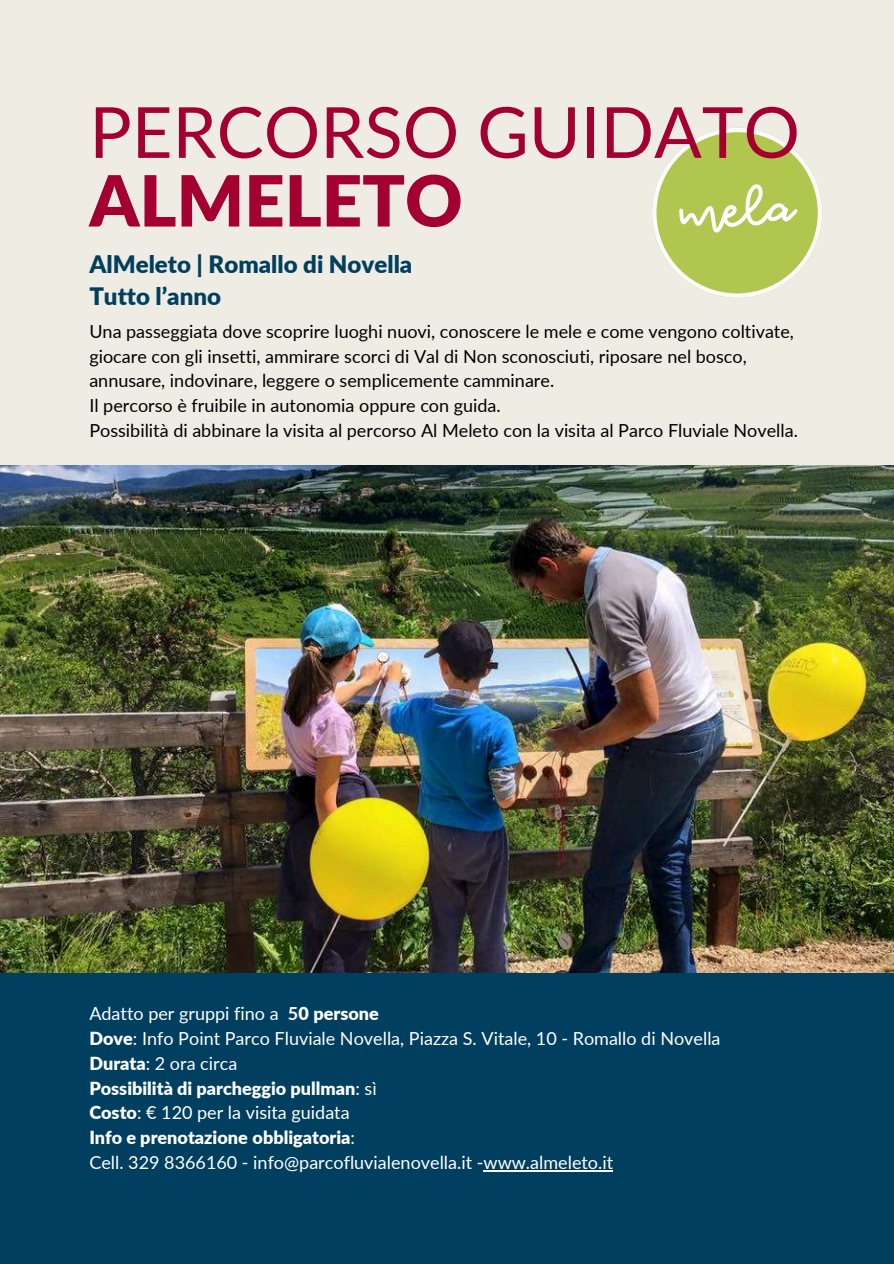
<style>
.page{position:relative;width:894px;height:1264px;background:#fff}
.page>*{position:absolute;margin:0;border:0;box-sizing:border-box;transform-origin:0 0}
.t1{font:70.5px "Lato";color:#a3002f}
.t2{font:900 70.5px "Lato";color:#a3002f}
.t3{font:67.5px "Glypher Yandi Designs";color:#fff}
.t4{font:900 24px/32.7px "Lato";color:#003f5f}
.t5{font:18px/24.8px "Lato";color:#000}
.t6{font:18px/24.8px "Lato";color:#fff}
.s1{font-weight:700}
.s2{font-weight:900}
</style>
<div class="page">
<div style="left:0;top:0;width:893px;height:1263px;background:#efece4"></div>
<div style="left:0;top:971px;width:893px;height:292px;background:#003f5f"></div>
<svg style="left:652px;top:128px;width:169px;height:170px"></svg>
<img style="left:0;top:465px;width:893px;height:507px">
<hr style="left:483px;top:1170px;width:130px;height:1px;background:#fff">
<h1 class="t1" style="left:89px;top:88px;width:711px">PERCORSO GUIDATO</h1>
<h1 class="t2" style="left:89px;top:157px;width:374px">ALMELETO</h1>
<h2 class="t3" style="left:678px;top:170px;width:117px;rotate:-2deg">mela</h2>
<h3 class="t4" style="left:89px;top:247px;width:324px">AlMeleto | Romallo di Novella<br>Tutto l’anno</h3>
<p class="t5" style="left:89px;top:318px;width:710px">Una passeggiata dove scoprire luoghi nuovi, conoscere le mele e come vengono coltivate, giocare con gli insetti, ammirare scorci di Val di Non sconosciuti, riposare nel bosco, annusare, indovinare, leggere o semplicemente camminare.<br>Il percorso è fruibile in autonomia oppure con guida.<br>Possibilità di abbinare la visita al percorso Al Meleto con la visita al Parco Fluviale Novella.</p>
<p class="t6" style="left:89px;top:1001px;width:632px">Adatto per gruppi fino a <span class="s1">5</span><span class="s2">0 persone<br>Dove</span>: Info Point Parco Fluviale Novella, Piazza S. Vitale, 10 - Romallo di Novella <span class="s2">Durata</span>: 2 ora circa<br><span class="s2">Possibilità di parcheggio pullman</span>: sì<br><span class="s2">Costo</span>: € 120 per la visita guidata<br><span class="s2">Info e prenotazione obbligatoria</span>:<br>Cell. 329 8366160 - info@parcofluvialenovella.it -www.almeleto.it</p>
</div>
